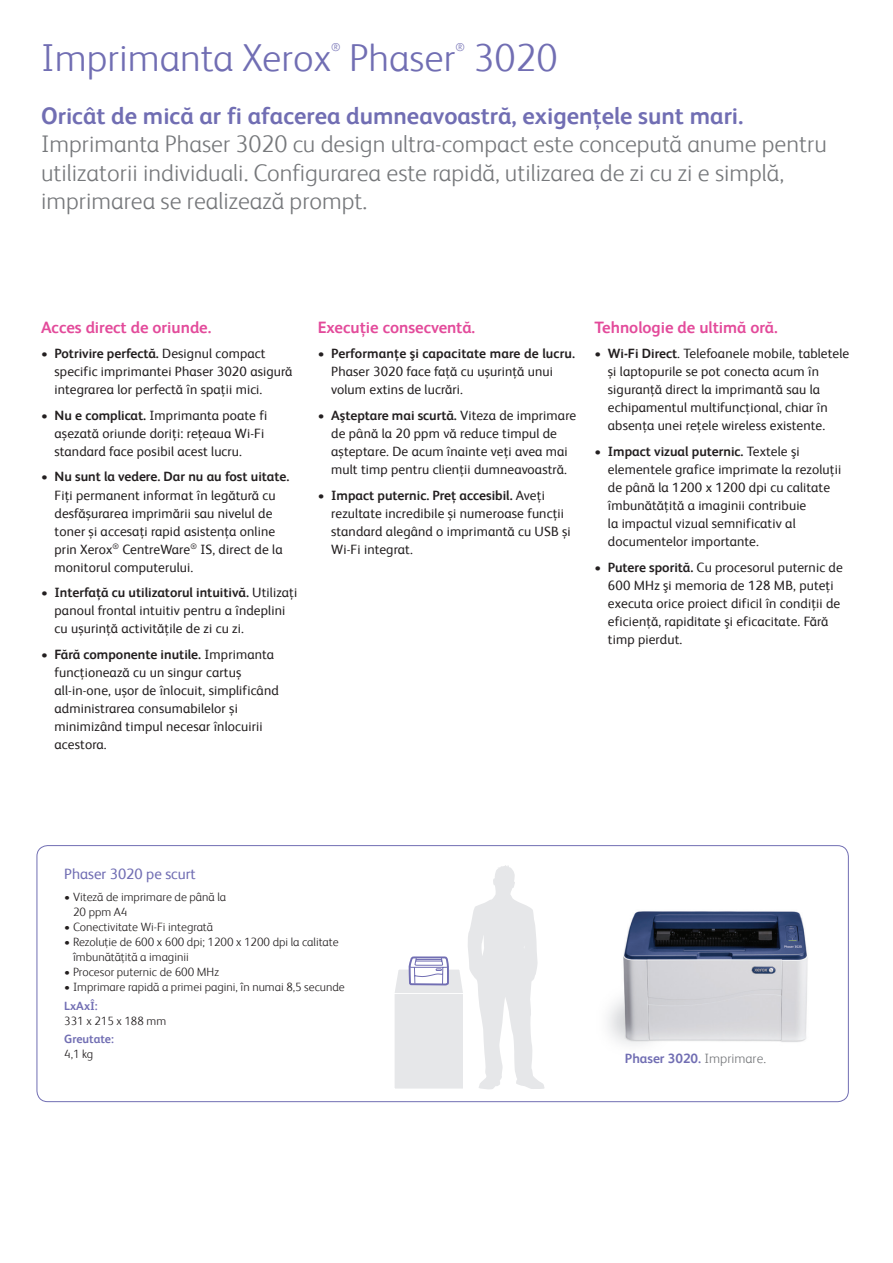
<style>
.page{position:relative;width:893px;height:1263px;background:#fff}
.page>*{position:absolute;margin:0;border:0;box-sizing:border-box;transform-origin:0 0}
.headline{font:300 39px "Xerox Sans";color:#716eb3}
.intro{font:300 24px/28.5px "Xerox Sans";color:#76787b}
.subhead{font:700 16.5px "Xerox Sans";color:#e34b9b}
.in__08_4pgBR-SMALLSU{font:15px "Xerox Sans";color:#716eb3}
.t1{font:13.5px/18px "Xerox Sans";letter-spacing:.01em;color:#231f20}
.in__09_4pgBR-SMALLHE{font:700 13.5px "Xerox Sans";color:#716eb3}
.in__11_4pgBR-SMALLBO{font:300 12px/15px "Xerox Sans";color:#231f20}
.in__11_4pgBR-SMALLBO-2{font:700 12px "Xerox Sans";color:#716eb3}
.headline-2{font:300 11.4px "Xerox Sans";color:#716eb3}
.s1{font-weight:700;color:#716eb3}
.s2{font-weight:700}
.s3{font-weight:300;color:#76787b}
</style>
<div class="page">
<svg style="left:395px;top:865px;width:150px;height:224px"></svg>
<img style="left:608px;top:911px;width:200px;height:134px">
<p class="headline" style="left:41px;top:32px;width:291px">Imprimanta Xerox</p>
<p class="headline-2" style="left:331px;top:39px;width:11px">®</p>
<p class="headline" style="left:349px;top:32px;width:108px">Phaser</p>
<p class="headline-2" style="left:455px;top:39px;width:11px">®</p>
<p class="headline" style="left:473px;top:32px;width:86px">3020</p>
<p class="intro" style="left:41px;top:100px;width:787px"><span class="s1">Oricât de mică ar fi afacerea dumneavoastră, exigenţele sunt mari.<br></span>Imprimanta Phaser 3020 cu design ultra-compact este concepută anume pentru utilizatorii individuali. Configurarea este rapidă, utilizarea de zi cu zi e simplă, imprimarea se realizează prompt.</p>
<p class="subhead" style="left:41px;top:316px;width:172px">Acces direct de oriunde.</p>
<p class="t1" style="left:55px;top:344px;width:239px;text-indent:-14px"><span class="s2">• Potrivire perfectă.</span> Designul compact specific imprimantei Phaser 3020 asigură integrarea lor perfectă în spaţii mici.</p>
<p class="t1" style="left:55px;top:406px;width:214px;text-indent:-14px"><span class="s2">• Nu e complicat.</span> Imprimanta poate fi așezată oriunde doriţi: reţeaua Wi-Fi standard face posibil acest lucru.</p>
<p class="t1" style="left:55px;top:467px;width:236px;text-indent:-14px"><span class="s2">• Nu sunt la vedere. Dar nu au fost uitate.<br></span>Fiţi permanent informat în legătură cu desfășurarea imprimării sau nivelul de toner și accesaţi rapid asistenţa online prin Xerox<sup>®</sup> CentreWare<sup>®</sup> IS, direct de la monitorul computerului.</p>
<p class="t1" style="left:55px;top:583px;width:244px;text-indent:-14px"><span class="s2">• Interfaţă cu utilizatorul intuitivă.</span> Utilizaţi panoul frontal intuitiv pentru a îndeplini cu ușurinţă activităţile de zi cu zi.</p>
<p class="t1" style="left:55px;top:644px;width:226px;text-indent:-14px"><span class="s2">• Fără componente inutile.</span> Imprimanta funcţionează cu un singur cartuș all-in-one, ușor de înlocuit, simplificând administrarea consumabilelor și minimizând timpul necesar înlocuirii acestora.</p>
<p class="subhead" style="left:318px;top:316px;width:159px">Execuţie consecventă.</p>
<p class="t1" style="left:331px;top:344px;width:245px;text-indent:-14px"><span class="s2">• Performanţe şi capacitate mare de lucru.<br></span>Phaser 3020 face faţă cu ușurinţă unui volum extins de lucrări.</p>
<p class="t1" style="left:318px;top:406px;width:260px;text-align:center"><span class="s2">• Aşteptare mai scurtă.</span> Viteza de imprimare de până la 20 ppm vă reduce timpul de așteptare. De acum înainte veţi avea mai mult timp pentru clienții dumneavoastră.</p>
<p class="t1" style="left:331px;top:485px;width:241px;text-indent:-14px"><span class="s2">• Impact puternic. Preţ accesibil.</span> Aveți rezultate incredibile și numeroase funcții standard alegând o imprimantă cu USB și Wi-Fi integrat.</p>
<p class="subhead" style="left:594px;top:316px;width:185px">Tehnologie de ultimă oră.</p>
<p class="t1" style="left:608px;top:344px;width:243px;text-indent:-14px"><span class="s2">• Wi-Fi Direct</span>. Telefoanele mobile, tabletele și laptopurile se pot conecta acum în siguranţă direct la imprimantă sau la echipamentul multifuncţional, chiar în absenţa unei reţele wireless existente.</p>
<p class="t1" style="left:608px;top:442px;width:235px;text-indent:-14px"><span class="s2">• Impact vizual puternic.</span> Textele şi elementele grafice imprimate la rezoluții de până la 1200 x 1200 dpi cu calitate îmbunătăţită a imaginii contribuie<br>la impactul vizual semnificativ al documentelor importante.</p>
<p class="t1" style="left:608px;top:557px;width:236px;text-indent:-14px"><span class="s2">• Putere sporită.</span> Cu procesorul puternic de 600 MHz şi memoria de 128 MB, puteţi executa orice proiect dificil în condiţii de eficienţă, rapiditate şi eficacitate. Fără timp pierdut.</p>
<p class="in__08_4pgBR-SMALLSU" style="left:64px;top:864px;width:133px">Phaser 3020 pe scurt</p>
<p class="in__11_4pgBR-SMALLBO" style="left:73px;top:889px;width:155px;text-indent:-9px">• Viteză de imprimare de până la<br>20 ppm A4</p>
<p class="in__11_4pgBR-SMALLBO" style="left:64px;top:919px;width:150px">• Conectivitate Wi-Fi integrată</p>
<p class="in__11_4pgBR-SMALLBO" style="left:73px;top:934px;width:267px;text-indent:-9px">• Rezoluţie de 600 x 600 dpi; 1200 x 1200 dpi la calitate îmbunătăţită a imaginii</p>
<p class="in__11_4pgBR-SMALLBO" style="left:64px;top:964px;width:156px">• Procesor puternic de 600 MHz</p>
<p class="in__11_4pgBR-SMALLBO" style="left:64px;top:979px;width:282px">• Imprimare rapidă a primei pagini, în numai 8,5 secunde</p>
<p class="in__11_4pgBR-SMALLBO-2" style="left:64px;top:997px;width:35px">LxAxÎ:</p>
<p class="in__11_4pgBR-SMALLBO" style="left:64px;top:1012px;width:103px">331 x 215 x 188 mm</p>
<p class="in__11_4pgBR-SMALLBO-2" style="left:64px;top:1030px;width:51px">Greutate:</p>
<p class="in__11_4pgBR-SMALLBO" style="left:64px;top:1046px;width:31px">4,1 kg</p>
<p class="in__09_4pgBR-SMALLHE" style="left:625px;top:1049px;width:143px">Phaser 3020. <span class="s3">Imprimare.</span></p>
</div>
